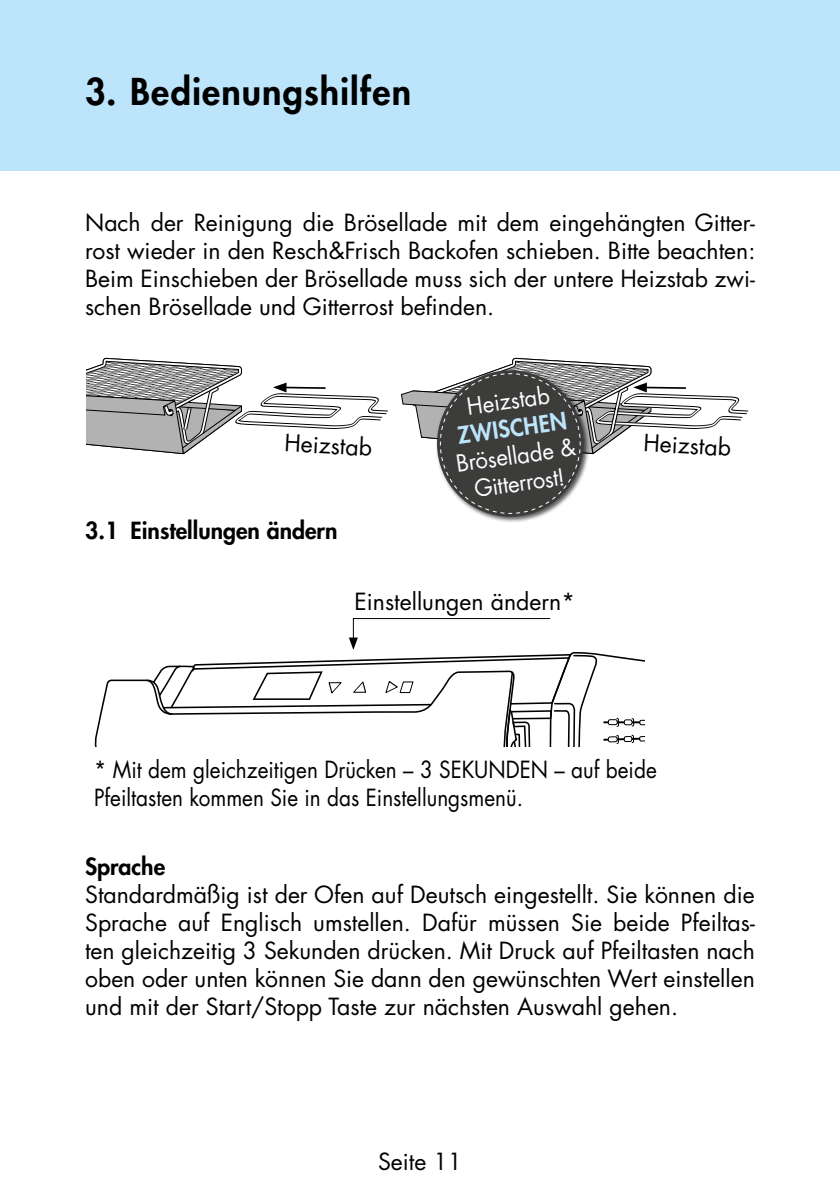
<style>
.page{position:relative;width:840px;height:1191px;background:#fff}
.page>*{position:absolute;margin:0;border:0;box-sizing:border-box;transform-origin:0 0}
.t1{font:800 36px "Futura LT Pro";letter-spacing:.03em;color:#000}
.t2{font:23px/28px "Futura LT Pro";color:#000;text-align:justify}
.t3{font:23px/28px "Futura LT Pro";color:#000;scale:.9 1}
.t4{font:23px/27.6px "Futura";color:#fff;text-align:center;scale:.96 1}
.t5{font:800 23px "Futura LT Pro";color:#000}
.t6{font:23px "Futura";color:#000}
.t7{font:800 23px "Futura";color:#bce4fa;scale:.96 1}
</style>
<div class="page">
<div style="left:0;top:0;width:839px;height:170px;background:#bce4fa"></div>
<div style="left:435px;top:368px;width:154px;height:155px;background:#000;opacity:.64"></div>
<svg style="left:86px;top:357px;width:663px;height:157px"></svg>
<svg style="left:94px;top:618px;width:549px;height:128px"></svg>
<h1 class="t1" style="left:85px;top:64px;width:327px">3. Bedienungshilfen</h1>
<p class="t2" style="left:85px;top:208px;width:671px">Nach der Reinigung die Brösellade mit dem eingehängten Gitter&shy;rost wieder in den Resch&amp;Frisch Backofen schieben. Bitte beachten:<br>Beim Einschieben der Brösellade muss sich der untere Heizstab zwi&shy;schen Brösellade und Gitterrost befinden.</p>
<p class="t4" style="left:464px;top:392px;width:88px;rotate:-8deg">Heizstab</p>
<p class="t7" style="left:455px;top:420px;width:116px;rotate:-8deg">ZWISCHEN</p>
<p class="t6" style="left:285px;top:427px;width:89px;rotate:3deg">Heizstab</p>
<p class="t6" style="left:644px;top:427px;width:89px;rotate:3deg">Heizstab</p>
<p class="t4" style="left:454px;top:450px;width:127px;rotate:-8deg">Brösellade &amp;<br>Gitterrost!</p>
<p class="t5" style="left:85px;top:512px;width:254px">3.1 Einstellungen ändern</p>
<p class="t2" style="left:354px;top:587px;width:222px">Einstellungen ändern*</p>
<p class="t3" style="left:94px;top:755px;width:626px">* Mit dem gleichzeitigen Drücken – 3 SEKUNDEN – auf beide<br>Pfeiltasten kommen Sie in das Einstellungsmenü.</p>
<p class="t5" style="left:85px;top:848px;width:82px">Sprache</p>
<p class="t2" style="left:85px;top:880px;width:671px">Standardmäßig ist der Ofen auf Deutsch eingestellt. Sie können die Sprache auf Englisch umstellen. Dafür müssen Sie beide Pfeiltas&shy;ten gleichzeitig 3 Sekunden drücken. Mit Druck auf Pfeiltasten nach oben oder unten können Sie dann den gewünschten Wert einstellen und mit der Start/Stopp Taste zur nächsten Auswahl gehen.</p>
<p class="t6" style="left:378px;top:1145px;width:85px">Seite 11</p>
</div>
